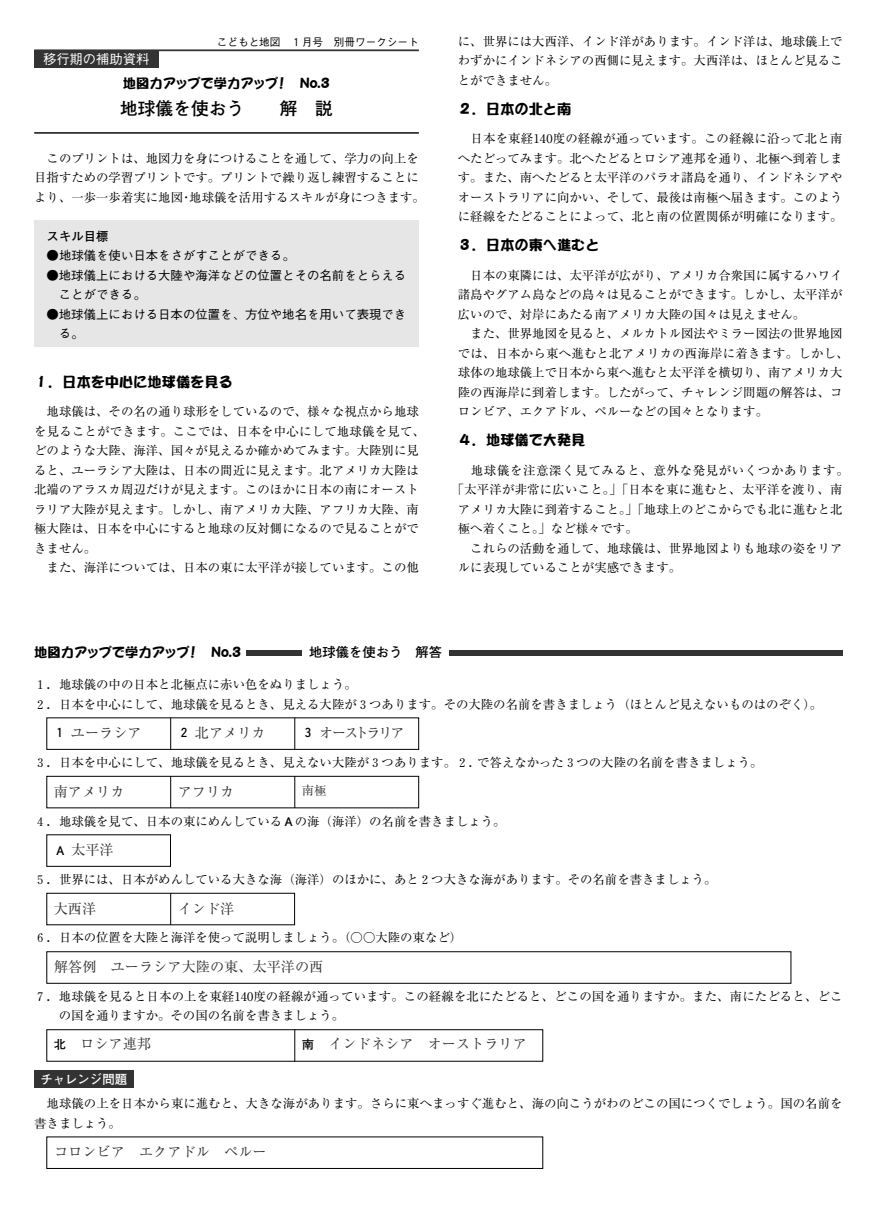
<style>
.page{position:relative;width:878px;height:1219px;background:#fff}
.page>*{position:absolute;margin:0;border:0;box-sizing:border-box;transform-origin:0 0}
.t1{font:700 17.75px "Futo Go B101";color:#000}
.t2{font:14.12px "Ryumin";color:#333}
.t3{font:14.12px "DFPPOP1 CID W12";color:#000}
.t4{font:14.12px "Ryumin";letter-spacing:-.145em;color:#333}
.t5{font:13.25px "DFPPOP1 CID W12";color:#000}
.t6{font:700 13.25px "Futo Go B101";color:#000}
.t7{font:500 13.25px "Gothic BBB";color:#fff}
.t8{font:12.38px/19.5px "Ryumin";color:#000}
.t9{font:500 12.38px/19.5px "Gothic BBB";color:#000}
.t10{font:12.38px "Ryumin";letter-spacing:.05em;color:#000}
.t11{font:700 12.38px "Futo Go B101";color:#fff}
.t12{font:700 12.38px "Futo Go B101";color:#000}
.t13{font:12.38px "Ryumin";color:#333}
.t14{font:500 10.62px "Gothic BBB";color:#000}
.s1{font-family:"Futo Go B101";font-weight:700;font-size:12.38px;color:#000}
.s2{font-family:"Futo Go B101";font-weight:700}
</style>
<div class="page">
<div style="left:34px;top:221px;width:385px;height:126px;background:#e6e6e6"></div>
<hr style="left:34px;top:49px;width:385px;height:2px;background:#333">
<div style="left:34px;top:50px;width:124px;height:18px;background:#333"></div>
<hr style="left:34px;top:132px;width:385px;height:2px;background:#333">
<div style="left:246px;top:650px;width:596px;height:6px;background:#333"></div>
<div style="left:302px;top:646px;width:147px;height:13px;background:#fff"></div>
<hr style="left:170px;top:718px;width:1px;height:31px;background:#000">
<hr style="left:294px;top:718px;width:1px;height:31px;background:#000">
<div style="left:47px;top:776px;width:372px;height:32px;border:1px solid #000"></div>
<hr style="left:170px;top:776px;width:1px;height:32px;background:#000">
<hr style="left:294px;top:776px;width:1px;height:32px;background:#000">
<div style="left:47px;top:893px;width:248px;height:32px;border:1px solid #000"></div>
<hr style="left:170px;top:893px;width:1px;height:32px;background:#000">
<div style="left:47px;top:1029px;width:496px;height:32px;border:1px solid #000"></div>
<hr style="left:294px;top:1029px;width:1px;height:32px;background:#000">
<div style="left:34px;top:1070px;width:99px;height:18px;background:#333"></div>
<p class="t14" style="left:217px;top:38px;width:203px">こどもと地図　１月号　別冊ワークシート</p>
<p class="t7" style="left:43px;top:54px;width:108px">移行期の補助資料</p>
<p class="t5" style="left:123px;top:78px;width:209px">地図力アップで学力アップ！ No.3</p>
<h1 class="t1" style="left:120px;top:102px;width:214px">地球儀を使おう　　解　説</h1>
<p class="t8" style="left:34px;top:150px;width:392px;text-align:center">このプリントは、地図力を身につけることを通して、学力の向上を<br>目指すための学習プリントです。プリントで繰り返し練習することにより、一歩一歩着実に地図・地球儀を活用するスキルが身につきます。</p>
<p class="t12" style="left:47px;top:231px;width:64px">スキル目標</p>
<p class="t9" style="left:47px;top:247px;width:250px">●地球儀を使い日本をさがすことができる。</p>
<p class="t9" style="left:59px;top:267px;width:349px;text-indent:-12px">●地球儀上における大陸や海洋などの位置とその名前をとらえることができる。</p>
<p class="t9" style="left:59px;top:306px;width:349px;text-indent:-12px">●地球儀上における日本の位置を、方位や地名を用いて表現できる。</p>
<p class="t3" style="left:34px;top:376px;width:200px">１．日本を中心に地球儀を見る</p>
<p class="t8" style="left:34px;top:403px;width:392px;text-indent:12px">地球儀は、その名の通り球形をしているので、様々な視点から地球を見ることができます。ここでは、日本を中心にして地球儀を見て、どのような大陸、海洋、国々が見えるか確かめてみます。大陸別に見ると、ユーラシア大陸は、日本の間近に見えます。北アメリカ大陸は北端のアラスカ周辺だけが見えます。このほかに日本の南にオーストラリア大陸が見えます。しかし、南アメリカ大陸、アフリカ大陸、南極大陸は、日本を中心にすると地球の反対側になるので見ることができません。</p>
<p class="t8" style="left:47px;top:559px;width:374px">また、海洋については、日本の東に太平洋が接しています。この他</p>
<p class="t8" style="left:458px;top:33px;width:386px;text-align:justify">に、世界には大西洋、インド洋があります。インド洋は、地球儀上でわずかにインドネシアの西側に見えます。大西洋は、ほとんど見ることができません。</p>
<p class="t3" style="left:458px;top:103px;width:115px">２．日本の北と南</p>
<p class="t8" style="left:458px;top:131px;width:386px;text-align:justify;text-indent:13px">日本を東経140度の経線が通っています。この経線に沿って北と南へたどってみます。北へたどるとロシア連邦を通り、北極へ到着します。また、南へたどると太平洋のパラオ諸島を通り、インドネシアやオーストラリアに向かい、そして、最後は南極へ届きます。このように経線をたどることによって、北と南の位置関係が明確になります。</p>
<p class="t3" style="left:458px;top:240px;width:143px">３．日本の東へ進むと</p>
<p class="t8" style="left:458px;top:267px;width:386px;text-align:justify;text-indent:12px">日本の東隣には、太平洋が広がり、アメリカ合衆国に属するハワイ諸島やグアム島などの島々は見ることができます。しかし、太平洋が広いので、対岸にあたる南アメリカ大陸の国々は見えません。</p>
<p class="t8" style="left:458px;top:325px;width:392px;text-indent:12px">また、世界地図を見ると、メルカトル図法やミラー図法の世界地図では、日本から東へ進むと北アメリカの西海岸に着きます。しかし、球体の地球儀上で日本から東へ進むと太平洋を横切り、南アメリカ大陸の西海岸に到着します。したがって、チャレンジ問題の解答は、コロンビア、エクアドル、ペルーなどの国々となります。</p>
<p class="t3" style="left:458px;top:435px;width:129px">４．地球儀で大発見</p>
<p class="t10" style="left:471px;top:466px;width:379px">地球儀を注意深く見てみると、意外な発見がいくつかあります。</p>
<p class="t8" style="left:451px;top:481px;width:392px">「太平洋が非常に広いこと。」「日本を東に進むと、太平洋を渡り、南</p>
<p class="t8" style="left:458px;top:501px;width:386px">アメリカ大陸に到着すること。」「地球上のどこからでも北に進むと北</p>
<p class="t8" style="left:458px;top:520px;width:181px">極へ着くこと。」など様々です。</p>
<p class="t8" style="left:470px;top:540px;width:374px">これらの活動を通して、地球儀は、世界地図よりも地球の姿をリア</p>
<p class="t8" style="left:458px;top:559px;width:225px">ルに表現していることが実感できます。</p>
<p class="t5" style="left:34px;top:647px;width:209px">地図力アップで学力アップ！ No.3</p>
<p class="t6" style="left:309px;top:647px;width:134px">地球儀を使おう　解答</p>
<p class="t8" style="left:34px;top:676px;width:789px">１．地球儀の中の日本と北極点に赤い色をぬりましょう。<br>２．日本を中心にして、地球儀を見るとき、見える大陸が３つあります。その大陸の名前を書きましょう（ほとんど見えないものはのぞく）。</p>
<p class="t2" style="left:54px;top:728px;width:89px"><span class="s1">１</span>ユーラシア</p>
<p class="t2" style="left:178px;top:728px;width:89px"><span class="s1">２</span>北アメリカ</p>
<p class="t4" style="left:302px;top:728px;width:104px"><span class="s1">３</span>オーストラリア</p>
<p class="t8" style="left:34px;top:754px;width:729px">３．日本を中心にして、地球儀を見るとき、見えない大陸が３つあります。２．で答えなかった３つの大陸の名前を書きましょう。</p>
<p class="t2" style="left:54px;top:786px;width:72px">南アメリカ</p>
<p class="t2" style="left:178px;top:786px;width:58px">アフリカ</p>
<p class="t13" style="left:302px;top:786px;width:26px">南極</p>
<p class="t8" style="left:34px;top:813px;width:473px">４．地球儀を見て、日本の東にめんしている<span class="s2">Ａ</span>の海（海洋）の名前を書きましょう。</p>
<p class="t2" style="left:54px;top:845px;width:61px"><span class="s1">Ａ</span>太平洋</p>
<p class="t8" style="left:34px;top:871px;width:684px">５．世界には、日本がめんしている大きな海（海洋）のほかに、あと２つ大きな海があります。その名前を書きましょう。</p>
<p class="t2" style="left:54px;top:903px;width:44px">大西洋</p>
<p class="t2" style="left:178px;top:903px;width:58px">インド洋</p>
<p class="t8" style="left:34px;top:930px;width:429px">６．日本の位置を大陸と海洋を使って説明しましょう。（○○大陸の東など）</p>
<p class="t2" style="left:54px;top:962px;width:271px">解答例　ユーラシア大陸の東、太平洋の西</p>
<p class="t8" style="left:59px;top:988px;width:785px;text-indent:-25px">７．地球儀を見ると日本の上を東経140度の経線が通っています。この経線を北にたどると、どこの国を通りますか。また、南にたどると、どこの国を通りますか。その国の名前を書きましょう。</p>
<p class="t2" style="left:54px;top:1039px;width:99px"><span class="s1">北</span> ロシア連邦</p>
<p class="t2" style="left:302px;top:1039px;width:227px"><span class="s1">南</span> インドネシア　オーストラリア</p>
<p class="t11" style="left:40px;top:1074px;width:88px">チャレンジ問題</p>
<p class="t8" style="left:34px;top:1095px;width:809px;text-indent:12px">地球儀の上を日本から東に進むと、大きな海があります。さらに東へまっすぐ進むと、海の向こうがわのどこの国につくでしょう。国の名前を書きましょう。</p>
<p class="t2" style="left:54px;top:1147px;width:214px">コロンビア　エクアドル　ペルー</p>
</div>
